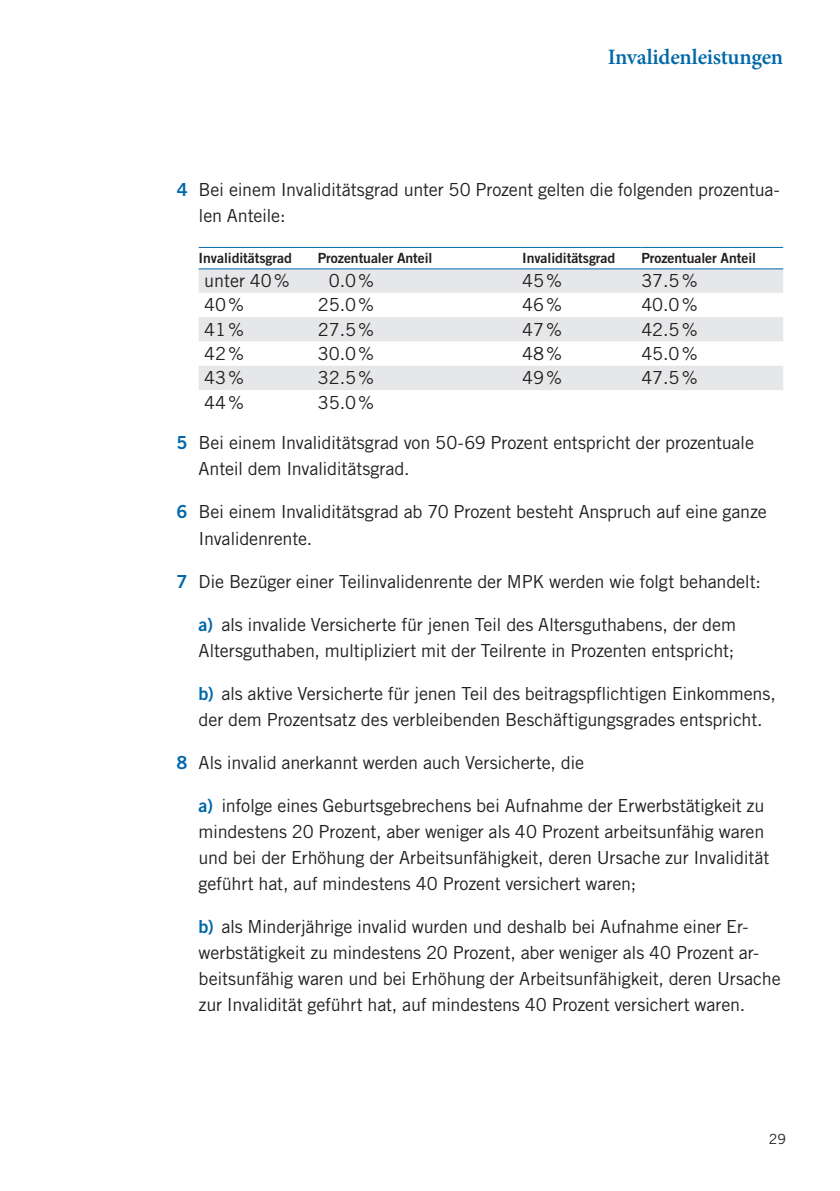
<style>
.page{position:relative;width:840px;height:1191px;background:#fff}
.page>*{position:absolute;margin:0;border:0;box-sizing:border-box;transform-origin:0 0}
.t1{font:600 22px "Minion Pro";letter-spacing:-.01em;color:#0068a9}
.t2{font:18px/26px "Trade Gothic LT Std";letter-spacing:-.01em;color:#231f20}
.t3{font:14px "Trade Gothic LT Std Bd 2";letter-spacing:-.005em;color:#231f20}
.t4{font:14px "Trade Gothic LT Std";color:#231f20}
.s1{font-family:"Trade Gothic LT Std Bd 2";color:#0068a9}
</style>
<div class="page">
<svg style="left:198px;top:269px;width:584px;height:121px;fill:#e6e7e9"></svg>
<hr style="left:198px;top:247px;width:119px;height:1px;background:#0068a9">
<hr style="left:317px;top:247px;width:205px;height:1px;background:#0068a9">
<hr style="left:522px;top:247px;width:119px;height:1px;background:#0068a9">
<hr style="left:641px;top:247px;width:141px;height:1px;background:#0068a9">
<hr style="left:198px;top:268px;width:119px;height:1px;background:#0068a9">
<hr style="left:317px;top:268px;width:205px;height:1px;background:#0068a9">
<hr style="left:522px;top:268px;width:119px;height:1px;background:#0068a9">
<hr style="left:641px;top:268px;width:141px;height:1px;background:#0068a9">
<p class="t1" style="left:607px;top:42px;width:177px">Invalidenleistungen</p>
<p class="t2" style="left:198px;top:176px;width:582px;text-indent:-22px"><span class="s1">4</span> Bei einem Invaliditätsgrad unter 50 Prozent gelten die folgenden prozentua&shy;len Anteile:</p>
<p class="t3" style="left:198px;top:249px;width:95px">Invaliditätsgrad</p>
<p class="t3" style="left:317px;top:249px;width:116px">Prozentualer Anteil</p>
<p class="t3" style="left:522px;top:249px;width:95px">Invaliditätsgrad</p>
<p class="t3" style="left:641px;top:249px;width:116px">Prozentualer Anteil</p>
<p class="t2" style="left:204px;top:267px;width:87px">unter 40%</p>
<p class="t2" style="left:328px;top:267px;width:47px">0.0%</p>
<p class="t2" style="left:522px;top:267px;width:41px">45%</p>
<p class="t2" style="left:641px;top:267px;width:58px">37.5%</p>
<p class="t2" style="left:204px;top:292px;width:41px">40%</p>
<p class="t2" style="left:317px;top:292px;width:58px">25.0%</p>
<p class="t2" style="left:522px;top:292px;width:41px">46%</p>
<p class="t2" style="left:641px;top:292px;width:58px">40.0%</p>
<p class="t2" style="left:204px;top:316px;width:41px">41%</p>
<p class="t2" style="left:317px;top:316px;width:58px">27.5%</p>
<p class="t2" style="left:522px;top:316px;width:41px">47%</p>
<p class="t2" style="left:641px;top:316px;width:58px">42.5%</p>
<p class="t2" style="left:204px;top:340px;width:41px">42%</p>
<p class="t2" style="left:317px;top:340px;width:58px">30.0%</p>
<p class="t2" style="left:522px;top:340px;width:41px">48%</p>
<p class="t2" style="left:641px;top:340px;width:58px">45.0%</p>
<p class="t2" style="left:204px;top:365px;width:41px">43%</p>
<p class="t2" style="left:317px;top:365px;width:58px">32.5%</p>
<p class="t2" style="left:522px;top:365px;width:41px">49%</p>
<p class="t2" style="left:641px;top:365px;width:58px">47.5%</p>
<p class="t2" style="left:204px;top:389px;width:41px">44%</p>
<p class="t2" style="left:317px;top:389px;width:58px">35.0%</p>
<p class="t2" style="left:198px;top:430px;width:556px;text-indent:-22px"><span class="s1">5</span> Bei einem Invaliditätsgrad von 50-69 Prozent entspricht der prozentuale<br>Anteil dem Invaliditätsgrad.</p>
<p class="t2" style="left:198px;top:499px;width:569px;text-indent:-22px"><span class="s1">6</span> Bei einem Invaliditätsgrad ab 70 Prozent besteht Anspruch auf eine ganze<br>Invalidenrente.</p>
<p class="t2" style="left:176px;top:568px;width:585px"><span class="s1">7</span> Die Bezüger einer Teilinvalidenrente der MPK werden wie folgt behandelt:</p>
<p class="t2" style="left:198px;top:611px;width:538px"><span class="s1">a)</span> als invalide Versicherte für jenen Teil des Altersguthabens, der dem<br>Altersguthaben, multipliziert mit der Teilrente in Prozenten entspricht;</p>
<p class="t2" style="left:198px;top:680px;width:578px"><span class="s1">b)</span> als aktive Versicherte für jenen Teil des beitragspflichtigen Einkommens, der dem Prozentsatz des verbleibenden Beschäftigungsgrades entspricht.</p>
<p class="t2" style="left:176px;top:749px;width:409px"><span class="s1">8</span> Als invalid anerkannt werden auch Versicherte, die</p>
<p class="t2" style="left:198px;top:792px;width:572px"><span class="s1">a)</span> infolge eines Geburtsgebrechens bei Aufnahme der Erwerbstätigkeit zu mindestens 20 Prozent, aber weniger als 40 Prozent arbeitsunfähig waren und bei der Erhöhung der Arbeitsunfähigkeit, deren Ursache zur Invalidität geführt hat, auf mindestens 40 Prozent versichert waren;</p>
<p class="t2" style="left:198px;top:913px;width:583px"><span class="s1">b)</span> als Minderjährige invalid wurden und deshalb bei Aufnahme einer Er&shy;werbstätigkeit zu mindestens 20 Prozent, aber weniger als 40 Prozent ar&shy;beitsunfähig waren und bei Erhöhung der Arbeitsunfähigkeit, deren Ursache zur Invalidität geführt hat, auf mindestens 40 Prozent versichert waren.</p>
<p class="t4" style="left:768px;top:1131px;width:19px">29</p>
</div>
